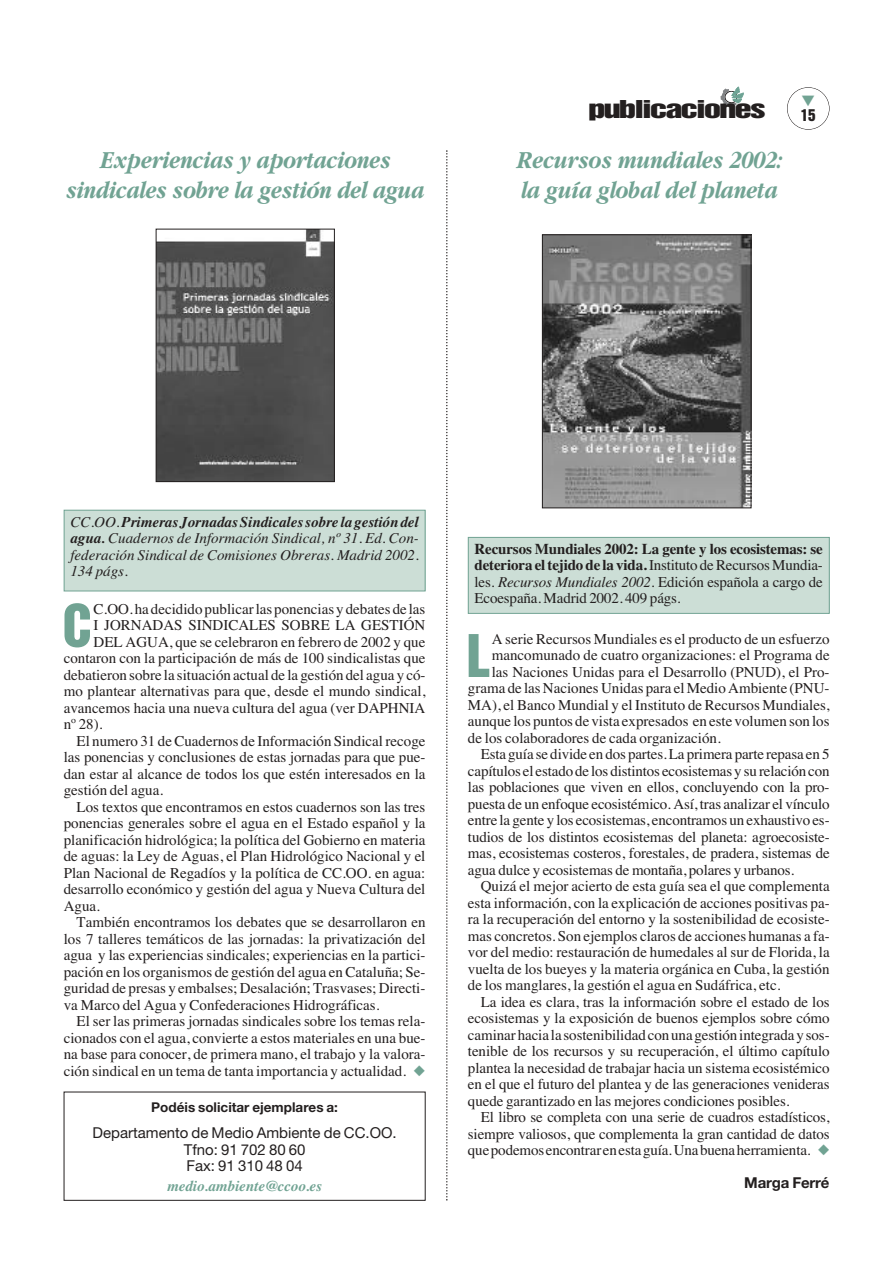
<style>
.page{position:relative;width:893px;height:1263px;background:#fff}
.page>*{position:absolute;margin:0;border:0;box-sizing:border-box;transform-origin:0 0}
.t1{font:53.7px "Helvetica Inserat";color:#71a393}
.t2{font:italic 700 25.5px/30px "Garamond";letter-spacing:-.015em;color:#71a393;text-align:center;scale:.85 1}
.t3{font:22.5px "Helvetica Inserat";letter-spacing:-.06em;color:#231f1f;scale:1.56 1}
.t4{font:15px/16.5px "Times";color:#231f1f;text-align:justify}
.t5{font:italic 15px/16.5px "Times";color:#231f1f;text-align:justify}
.t6{font:15px/16.5px "Helvetica Neue";color:#231f1f;text-align:center}
.t7{font:italic 700 15px "Times";color:#71a393}
.t8{font:700 15px "Helvetica Neue";letter-spacing:-.01em;color:#231f1f}
.t9{font:15px "Helvetica Inserat";color:#231f1f}
.t10{font:700 13.5px "Helvetica Neue";color:#231f1f}
.s1{font-weight:700}
.s2{color:#71a393}
.s3{font-style:italic}
</style>
<div class="page">
<div style="left:787px;top:87px;width:42px;height:43px;border:1px solid #231f1f;border-radius:50%"></div>
<svg style="left:720px;top:86px;width:23px;height:21px"></svg>
<div style="left:64px;top:510px;width:361px;height:81px;background:#ccded6"></div>
<div style="left:64px;top:510px;width:361px;height:81px;border:1px solid #71a393"></div>
<div style="left:468px;top:537px;width:361px;height:76px;background:#ccded6"></div>
<div style="left:468px;top:537px;width:361px;height:77px;border:1px solid #71a393"></div>
<svg style="left:446px;top:150px;width:1px;height:1051px"></svg>
<img style="left:544px;top:237px;width:205px;height:269px">
<div style="left:542px;top:235px;width:209px;height:273px;border:1px solid #231f1f"></div>
<img style="left:158px;top:231px;width:174px;height:249px">
<div style="left:156px;top:229px;width:178px;height:253px;border:1px solid #231f1f"></div>
<div style="left:64px;top:1092px;width:361px;height:109px;border:1px solid #231f1f"></div>
<h3 class="t3" style="left:588px;top:100px;width:115px">publicaciones</h3>
<p class="t9" style="left:800px;top:109px;width:16px">15</p>
<h2 class="t2" style="left:65px;top:147px;width:423px">Experiencias y aportaciones sindicales sobre la gestión del agua</h2>
<h2 class="t2" style="left:516px;top:147px;width:314px;text-align:left">Recursos mundiales 2002: la guía global del planeta</h2>
<p class="t5" style="left:70px;top:515px;width:350px">CC.OO. <span class="s1">Primeras Jornadas Sindicales sobre la gestión del agua.</span> Cuadernos de Información Sindical, nº 31. Ed. Con&shy;federación Sindical de Comisiones Obreras. Madrid 2002.<br>134 págs.</p>
<h1 class="t1" style="left:62px;top:604px;width:31px">C</h1>
<p class="t4" style="left:94px;top:602px;width:333px">C.OO. ha decidido publicar las ponencias y debates de las</p>
<p class="t4" style="left:94px;top:618px;width:333px">I JORNADAS SINDICALES SOBRE LA GESTIÓN</p>
<p class="t4" style="left:94px;top:635px;width:333px">DEL AGUA, que se celebraron en febrero de 2002 y que</p>
<p class="t4" style="left:64px;top:651px;width:363px">contaron con la participación de más de 100 sindicalistas que</p>
<p class="t4" style="left:64px;top:668px;width:363px">debatieron sobre la situación actual de la gestión del agua y có-</p>
<p class="t4" style="left:64px;top:684px;width:363px">mo plantear alternativas para que, desde el mundo sindical,</p>
<p class="t4" style="left:64px;top:701px;width:363px">avancemos hacia una nueva cultura del agua (ver DAPHNIA</p>
<p class="t4" style="left:64px;top:717px;width:40px">nº 28).</p>
<p class="t4" style="left:77px;top:734px;width:350px">El numero 31 de Cuadernos de Información Sindical recoge</p>
<p class="t4" style="left:64px;top:750px;width:363px">las ponencias y conclusiones de estas jornadas para que pue-</p>
<p class="t4" style="left:64px;top:767px;width:363px">dan estar al alcance de todos los que estén interesados en la</p>
<p class="t4" style="left:64px;top:783px;width:101px">gestión del agua.</p>
<p class="t4" style="left:77px;top:800px;width:350px">Los textos que encontramos en estos cuadernos son las tres</p>
<p class="t4" style="left:64px;top:816px;width:363px">ponencias generales sobre el agua en el Estado español y la</p>
<p class="t4" style="left:64px;top:833px;width:363px">planificación hidrológica; la política del Gobierno en materia</p>
<p class="t4" style="left:64px;top:849px;width:363px">de aguas: la Ley de Aguas, el Plan Hidrológico Nacional y el</p>
<p class="t4" style="left:64px;top:866px;width:363px">Plan Nacional de Regadíos y la política de CC.OO. en agua:</p>
<p class="t4" style="left:64px;top:882px;width:363px">desarrollo económico y gestión del agua y Nueva Cultura del</p>
<p class="t4" style="left:64px;top:899px;width:38px">Agua.</p>
<p class="t4" style="left:77px;top:915px;width:350px">También encontramos los debates que se desarrollaron en</p>
<p class="t4" style="left:64px;top:932px;width:363px">los 7 talleres temáticos de las jornadas: la privatización del</p>
<p class="t4" style="left:64px;top:948px;width:363px">agua y las experiencias sindicales; experiencias en la partici-</p>
<p class="t4" style="left:64px;top:965px;width:363px">pación en los organismos de gestión del agua en Cataluña; Se-</p>
<p class="t4" style="left:64px;top:981px;width:363px">guridad de presas y embalses; Desalación; Trasvases; Directi-</p>
<p class="t4" style="left:64px;top:998px;width:317px">va Marco del Agua y Confederaciones Hidrográficas.</p>
<p class="t4" style="left:77px;top:1014px;width:350px">El ser las primeras jornadas sindicales sobre los temas rela-</p>
<p class="t4" style="left:64px;top:1031px;width:363px">cionados con el agua, convierte a estos materiales en una bue-</p>
<p class="t4" style="left:64px;top:1047px;width:363px">na base para conocer, de primera mano, el trabajo y la valora-</p>
<p class="t4" style="left:64px;top:1064px;width:363px">ción sindical en un tema de tanta importancia y actualidad. <span class="s2">◆</span></p>
<p class="t10" style="left:151px;top:1102px;width:188px">Podéis solicitar ejemplares a:</p>
<p class="t6" style="left:92px;top:1126px;width:306px">Departamento de Medio Ambiente de CC.OO.<br>Tfno: 91 702 80 60<br>Fax: 91 310 48 04</p>
<p class="t7" style="left:167px;top:1180px;width:156px">medio.ambiente@ccoo.es</p>
<p class="t4" style="left:474px;top:542px;width:350px"><span class="s1">Recursos Mundiales 2002: La gente y los ecosistemas: se deteriora el tejido de la vida.</span> Instituto de Recursos Mundia&shy;les. <span class="s3">Recursos Mundiales 2002</span>. Edición española a cargo de Ecoespaña. Madrid 2002. 409 págs.</p>
<h1 class="t1" style="left:466px;top:634px;width:25px">L</h1>
<p class="t4" style="left:492px;top:632px;width:339px">A serie Recursos Mundiales es el producto de un esfuerzo</p>
<p class="t4" style="left:492px;top:649px;width:339px">mancomunado de cuatro organizaciones: el Programa de</p>
<p class="t4" style="left:492px;top:665px;width:339px">las Naciones Unidas para el Desarrollo (PNUD), el Pro-</p>
<p class="t4" style="left:468px;top:682px;width:363px">grama de las Naciones Unidas para el Medio Ambiente (PNU-</p>
<p class="t4" style="left:468px;top:698px;width:363px">MA), el Banco Mundial y el Instituto de Recursos Mundiales,</p>
<p class="t4" style="left:468px;top:715px;width:363px">aunque los puntos de vista expresados en este volumen son los</p>
<p class="t4" style="left:468px;top:731px;width:254px">de los colaboradores de cada organización.</p>
<p class="t4" style="left:480px;top:748px;width:350px">Esta guía se divide en dos partes. La primera parte repasa en 5</p>
<p class="t4" style="left:468px;top:764px;width:363px">capítulos el estado de los distintos ecosistemas y su relación con</p>
<p class="t4" style="left:468px;top:781px;width:363px">las poblaciones que viven en ellos, concluyendo con la pro-</p>
<p class="t4" style="left:468px;top:797px;width:363px">puesta de un enfoque ecosistémico. Así, tras analizar el vínculo</p>
<p class="t4" style="left:468px;top:814px;width:363px">entre la gente y los ecosistemas, encontramos un exhaustivo es-</p>
<p class="t4" style="left:468px;top:830px;width:363px">tudios de los distintos ecosistemas del planeta: agroecosiste-</p>
<p class="t4" style="left:468px;top:847px;width:363px">mas, ecosistemas costeros, forestales, de pradera, sistemas de</p>
<p class="t4" style="left:468px;top:863px;width:327px">agua dulce y ecosistemas de montaña, polares y urbanos.</p>
<p class="t4" style="left:480px;top:880px;width:350px">Quizá el mejor acierto de esta guía sea el que complementa</p>
<p class="t4" style="left:468px;top:896px;width:363px">esta información, con la explicación de acciones positivas pa-</p>
<p class="t4" style="left:468px;top:913px;width:363px">ra la recuperación del entorno y la sostenibilidad de ecosiste-</p>
<p class="t4" style="left:468px;top:929px;width:363px">mas concretos. Son ejemplos claros de acciones humanas a fa-</p>
<p class="t4" style="left:468px;top:946px;width:363px">vor del medio: restauración de humedales al sur de Florida, la</p>
<p class="t4" style="left:468px;top:962px;width:363px">vuelta de los bueyes y la materia orgánica en Cuba, la gestión</p>
<p class="t4" style="left:468px;top:979px;width:314px">de los manglares, la gestión el agua en Sudáfrica, etc.</p>
<p class="t4" style="left:480px;top:995px;width:350px">La idea es clara, tras la información sobre el estado de los</p>
<p class="t4" style="left:468px;top:1012px;width:363px">ecosistemas y la exposición de buenos ejemplos sobre cómo</p>
<p class="t4" style="left:468px;top:1028px;width:363px">caminar hacia la sostenibilidad con una gestión integrada y sos-</p>
<p class="t4" style="left:468px;top:1045px;width:363px">tenible de los recursos y su recuperación, el último capítulo</p>
<p class="t4" style="left:468px;top:1061px;width:363px">plantea la necesidad de trabajar hacia un sistema ecosistémico</p>
<p class="t4" style="left:468px;top:1078px;width:363px">en el que el futuro del plantea y de las generaciones venideras</p>
<p class="t4" style="left:468px;top:1094px;width:323px">quede garantizado en las mejores condiciones posibles.</p>
<p class="t4" style="left:480px;top:1111px;width:350px">El libro se completa con una serie de cuadros estadísticos,</p>
<p class="t4" style="left:468px;top:1127px;width:363px">siempre valiosos, que complementa la gran cantidad de datos</p>
<p class="t4" style="left:468px;top:1144px;width:363px">que podemos encontrar en esta guía. Una buena herramienta. <span class="s2">◆</span></p>
<p class="t8" style="left:744px;top:1178px;width:87px">Marga Ferré</p>
</div>
